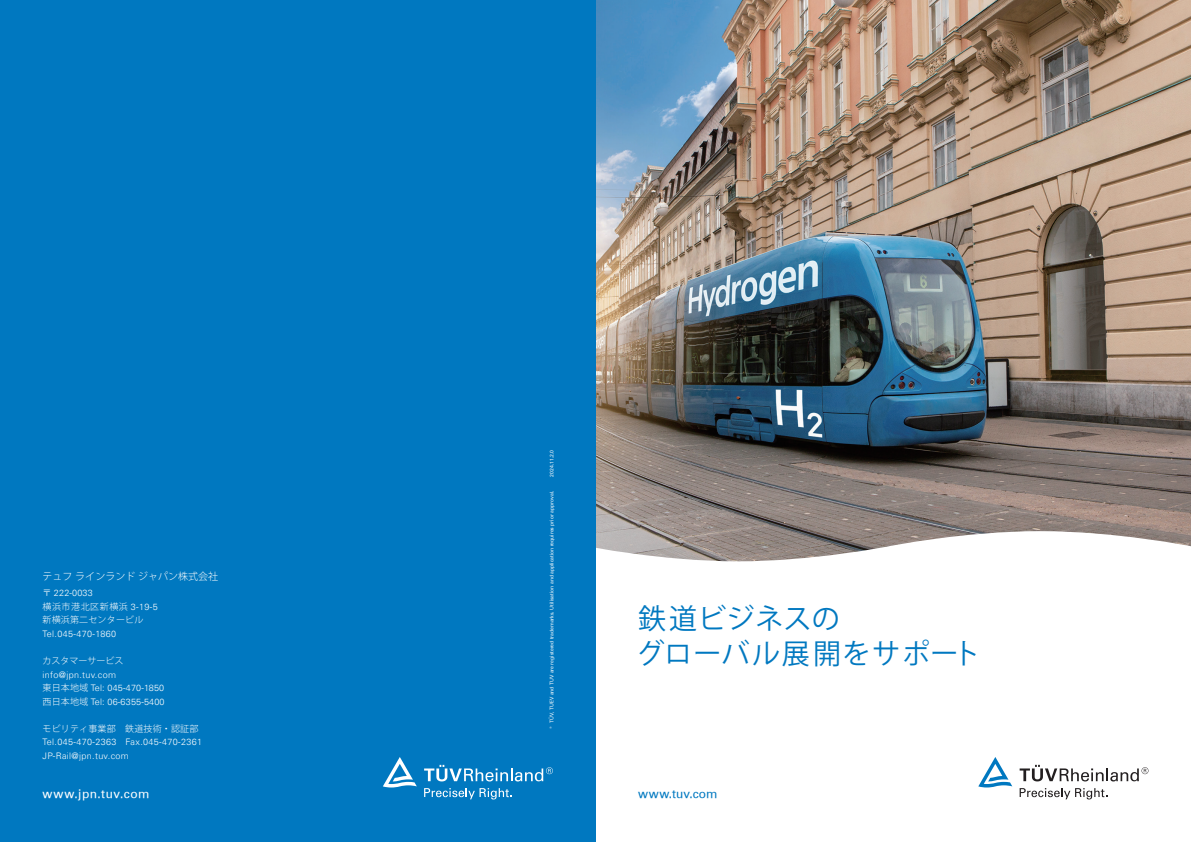
<style>
.page{position:relative;width:1191px;height:842px;background:#fff}
.page>*{position:absolute;margin:0;border:0;box-sizing:border-box;transform-origin:0 0}
.t1{font:28.3px "Koz Go Pro";letter-spacing:.035em;color:#0078c0}
._03_Copy{font:12px "Univers";letter-spacing:.04em;color:#fff}
._03_Copy-2{font:12px "Univers";letter-spacing:.005em;color:#0078c0}
.t2{font:300 10px "Koz Go Pro";color:#fff}
.t3{font:300 9px "Univers Com 45";letter-spacing:.04em;color:#fff}
.t4{font:300 9px "Univers Com 45";letter-spacing:.02em;color:#fff}
.t5{font:300 9px "Koz Go Pro";letter-spacing:.02em;color:#fff}
.t6{font:300 9px "Koz Go Pro";letter-spacing:.06em;color:#fff}
.t7{font:300 9px "Koz Go Pro";color:#fff}
.t8{font:5px "Univers";color:#fff}
.s1{font-family:"Koz Go Pro"}
.s2{font-family:"Univers Com 45"}
</style>
<div class="page">
<img style="left:595px;top:0;width:596px;height:561px">
<div style="left:0;top:0;width:595px;height:842px;background:#0078c0"></div>
<svg style="left:1019px;top:765px;width:129px;height:16px"></svg>
<svg style="left:978px;top:757px;width:34px;height:30px"></svg>
<svg style="left:1019px;top:788px;width:88px;height:11px"></svg>
<svg style="left:424px;top:765px;width:129px;height:16px"></svg>
<svg style="left:383px;top:757px;width:34px;height:30px"></svg>
<svg style="left:424px;top:788px;width:87px;height:11px"></svg>
<p class="t2" style="left:43px;top:569px;width:177px">テュフラインランドジャパン株式会社</p>
<p class="t3" style="left:43px;top:588px;width:52px"><span class="s1">〒</span> 222-0033</p>
<p class="t6" style="left:43px;top:601px;width:117px">横浜市港北区新横浜 <span class="s2">3-19-5</span></p>
<p class="t5" style="left:43px;top:614px;width:102px">新横浜第二センタービル</p>
<p class="t3" style="left:43px;top:628px;width:75px">Tel.045-470-1860</p>
<p class="t7" style="left:43px;top:655px;width:82px">カスタマーサービス</p>
<p class="t3" style="left:43px;top:669px;width:75px">info@jpn.tuv.com</p>
<p class="t4" style="left:43px;top:682px;width:123px"><span class="s1">東日本地域</span> Tel: 045-470-1850</p>
<p class="t4" style="left:43px;top:696px;width:124px"><span class="s1">西日本地域</span> Tel: 06-6355-5400</p>
<p class="t5" style="left:43px;top:722px;width:157px">モビリティ事業部　鉄道技術・認証部</p>
<p class="t3" style="left:43px;top:736px;width:161px">Tel.045-470-2363 Fax.045-470-2361</p>
<p class="t3" style="left:43px;top:750px;width:88px">JP-Rail@jpn.tuv.com</p>
<p class="_03_Copy" style="left:43px;top:786px;width:108px">www.jpn.tuv.com</p>
<p class="t8" style="left:548px;top:477px;width:28px;rotate:-90deg">2024.11.2.0</p>
<p class="t8" style="left:548px;top:729px;width:239px;rotate:-90deg">® TÜV, TUEV and TUV are registered trademarks. Utilisation and application requires prior approval.</p>
<p class="t1" style="left:638px;top:600px;width:203px">鉄道ビジネスの</p>
<p class="t1" style="left:636px;top:635px;width:346px">グローバル展開をサポート</p>
<p class="_03_Copy-2" style="left:638px;top:786px;width:81px">www.tuv.com</p>
</div>
